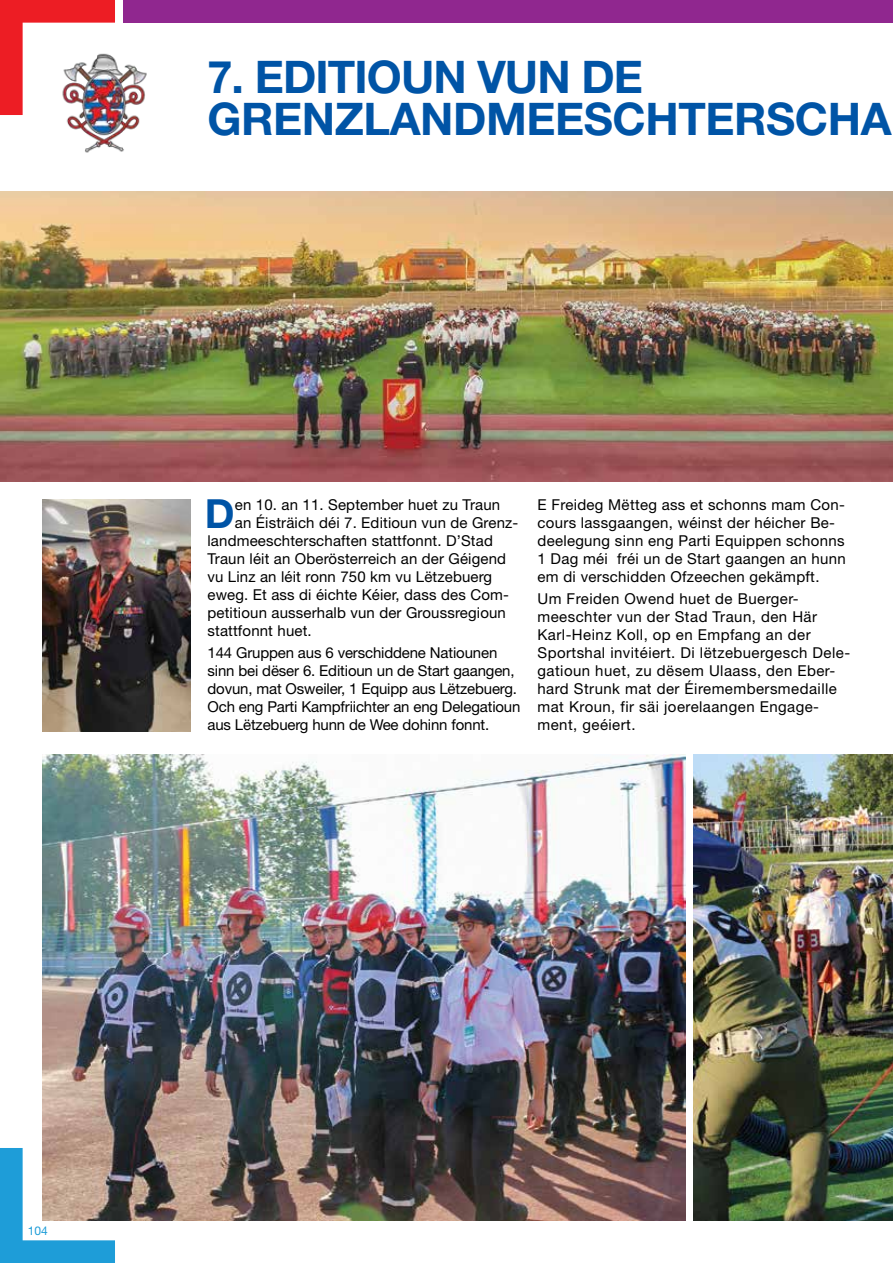
<style>
.page{position:relative;width:893px;height:1263px;background:#fff}
.page>*{position:absolute;margin:0;border:0;box-sizing:border-box;transform-origin:0 0}
.t1{font:700 45px/42px "Helvetica Neue LT Std";letter-spacing:-.01em;color:#0054a6}
.t2{font:700 40.2px "Helvetica Neue LT Std";color:#0054a6}
.t3{font:15px/18px "Helvetica Neue LT Std";letter-spacing:.01em;color:#000}
.t4{font:15px/18px "Helvetica Neue LT Std";letter-spacing:.03em;color:#000}
.t5{font:15px/18px "Helvetica Neue LT Std";letter-spacing:-.01em;color:#000}
.t6{font:12px "Helvetica Neue LT Std";color:#1e9dd8}
</style>
<div class="page">
<img style="left:43px;top:755px;width:642px;height:465px">
<img style="left:694px;top:755px;width:199px;height:465px">
<img style="left:43px;top:499px;width:147px;height:232px">
<img style="left:0;top:191px;width:893px;height:290px">
<img style="left:66px;top:59px;width:81px;height:94px">
<svg style="left:0;top:1148px;width:115px;height:115px"></svg>
<svg style="left:0;top:0;width:115px;height:115px"></svg>
<div style="left:123px;top:0;width:770px;height:23px;background:#90278f"></div>
<h1 class="t1" style="left:207px;top:54px;width:685px">7. EDITIOUN VUN DE<br>GRENZLANDMEESCHTERSCHA</h1>
<h2 class="t2" style="left:205px;top:489px;width:31px">D</h2>
<p class="t3" style="left:235px;top:496px;width:267px">en 10. an 11. September huet zu Traun</p>
<p class="t3" style="left:235px;top:514px;width:285px">an Éisträich déi 7. Editioun vun de Grenz-</p>
<p class="t3" style="left:207px;top:532px;width:287px">landmeeschterschaften stattfonnt. D’Stad</p>
<p class="t3" style="left:207px;top:550px;width:300px">Traun léit an Oberösterreich an der Géigend</p>
<p class="t3" style="left:207px;top:568px;width:286px">vu Linz an léit ronn 750 km vu Lëtzebuerg</p>
<p class="t3" style="left:207px;top:586px;width:303px">eweg. Et ass di éichte Kéier, dass des Com-</p>
<p class="t3" style="left:207px;top:604px;width:300px">petitioun ausserhalb vun der Groussregioun</p>
<p class="t3" style="left:207px;top:622px;width:106px">stattfonnt huet.</p>
<p class="t5" style="left:207px;top:644px;width:314px">144 Gruppen aus 6 verschiddene Natiounen sinn bei dëser 6. Editioun un de Start gaangen, dovun, mat Osweiler, 1 Equipp aus Lëtzebuerg.<br>Och eng Parti Kampfriichter an eng Delegatioun aus Lëtzebuerg hunn de Wee dohinn fonnt.</p>
<p class="t3" style="left:537px;top:496px;width:310px">E Freideg Mëtteg ass et schonns mam Con&shy;cours lassgaangen, wéinst der héicher Be&shy;deelegung sinn eng Parti Equippen schonns 1 Dag méi fréi un de Start gaangen an hunn em di verschidden Ofzeechen gekämpft.</p>
<p class="t4" style="left:537px;top:590px;width:314px">Um Freiden Owend huet de Buerger&shy;meeschter vun der Stad Traun, den Här Karl-Heinz Koll, op en Empfang an der Sportshal invitéiert. Di lëtzebuergesch Dele&shy;gatioun huet, zu dësem Ulaass, den Eber&shy;hard Strunk mat der Éiremembersmedaille mat Kroun, fir säi joerelaangen Engage&shy;ment, geéiert.</p>
<p class="t6" style="left:28px;top:1223px;width:22px">104</p>
</div>
